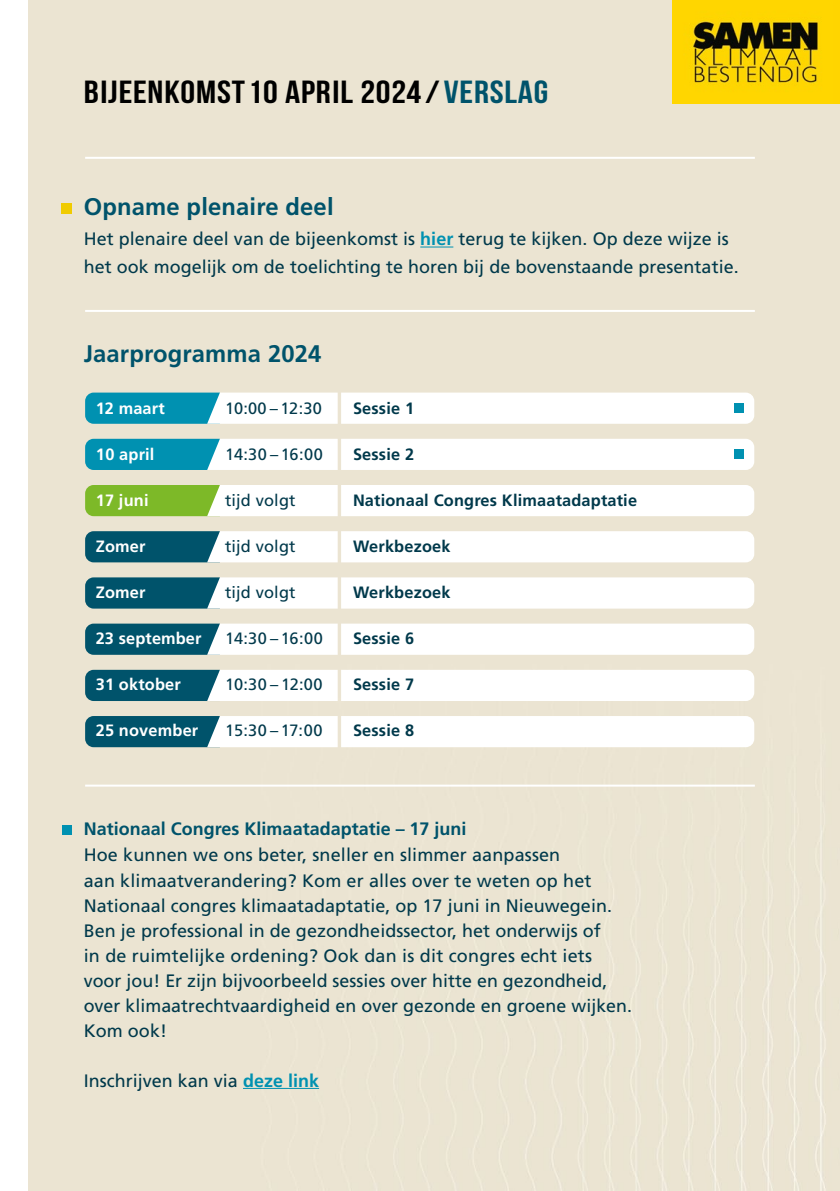
<style>
.page{position:relative;width:840px;height:1191px;background:#fff}
.page>*{position:absolute;margin:0;border:0;box-sizing:border-box;transform-origin:0 0}
.t1{font:32px "Bebas Neue";letter-spacing:.02em;color:#000;scale:1.16 1}
.t2{font:700 24px "Frutiger LT Pro";letter-spacing:.005em;color:#00536b}
.t3{font:18px/25.2px "Frutiger LT Pro";color:#00394b}
.t4{font:700 18px "Frutiger LT Pro";color:#00536b}
.t5{font:700 16.4px "Frutiger LT Pro";letter-spacing:.01em;color:#00394b}
.t6{font:16.4px "Frutiger LT Pro";letter-spacing:.01em;color:#00394b}
.t7{font:700 16.4px "Frutiger LT Pro";letter-spacing:.01em;color:#fff}
.s1{color:#00536b}
.s2{font-weight:700;color:#0091b1}
</style>
<div class="page">
<div style="left:28px;top:0;width:811px;height:1191px;background:#ebe4d2"></div>
<img style="left:672px;top:0;width:167px;height:104px">
<hr style="left:85px;top:157px;width:669px;height:2px;background:#fff">
<hr style="left:420px;top:246px;width:33px;height:1px;background:#0091b1">
<hr style="left:243px;top:1088px;width:76px;height:1px;background:#0091b1">
<svg style="left:85px;top:392px;width:668px;height:32px"></svg>
<svg style="left:85px;top:439px;width:668px;height:31px"></svg>
<svg style="left:85px;top:485px;width:668px;height:31px"></svg>
<svg style="left:85px;top:531px;width:668px;height:31px"></svg>
<svg style="left:85px;top:577px;width:668px;height:31px"></svg>
<svg style="left:85px;top:623px;width:668px;height:32px"></svg>
<svg style="left:85px;top:670px;width:668px;height:31px"></svg>
<svg style="left:85px;top:716px;width:668px;height:31px"></svg>
<hr style="left:85px;top:784px;width:669px;height:2px;background:#fff">
<div style="left:62px;top:203px;width:10px;height:11px;background:#f0cb00"></div>
<div style="left:62px;top:824px;width:9px;height:10px;background:#0091b1"></div>
<div style="left:733px;top:403px;width:10px;height:10px;background:#0091b1"></div>
<div style="left:733px;top:449px;width:10px;height:10px;background:#0091b1"></div>
<hr style="left:85px;top:310px;width:669px;height:2px;background:#fff">
<h1 class="t1" style="left:84px;top:75px;width:401px">BIJEENKOMST 10 aPRIL 2024 / <span class="s1">VERSLAG</span></h1>
<h2 class="t2" style="left:84px;top:192px;width:251px">Opname plenaire deel</h2>
<p class="t3" style="left:84px;top:225px;width:656px;line-height:28px">Het plenaire deel van de bijeenkomst is <span class="s2">hier</span> terug te kijken. Op deze wijze is het ook mogelijk om de toelichting te horen bij de bovenstaande presentatie.</p>
<h2 class="t2" style="left:84px;top:340px;width:239px">Jaarprogramma 2024</h2>
<p class="t7" style="left:96px;top:399px;width:70px">12 maart</p>
<p class="t7" style="left:96px;top:445px;width:60px">10 april</p>
<p class="t7" style="left:96px;top:491px;width:54px">17 juni</p>
<p class="t7" style="left:96px;top:537px;width:51px">Zomer</p>
<p class="t7" style="left:96px;top:583px;width:51px">Zomer</p>
<p class="t7" style="left:96px;top:629px;width:107px">23 september</p>
<p class="t7" style="left:96px;top:675px;width:86px">31 oktober</p>
<p class="t7" style="left:96px;top:721px;width:104px">25 november</p>
<p class="t6" style="left:225px;top:399px;width:98px">10:00 – 12:30</p>
<p class="t6" style="left:225px;top:445px;width:99px">14:30 – 16:00</p>
<p class="t6" style="left:225px;top:491px;width:72px">tijd volgt</p>
<p class="t6" style="left:225px;top:537px;width:72px">tijd volgt</p>
<p class="t6" style="left:225px;top:583px;width:72px">tijd volgt</p>
<p class="t6" style="left:225px;top:629px;width:99px">14:30 – 16:00</p>
<p class="t6" style="left:225px;top:675px;width:99px">10:30 – 12:00</p>
<p class="t6" style="left:225px;top:721px;width:99px">15:30 – 17:00</p>
<p class="t5" style="left:353px;top:398px;width:63px">Sessie 1</p>
<p class="t5" style="left:353px;top:444px;width:63px">Sessie 2</p>
<p class="t5" style="left:353px;top:490px;width:285px">Nationaal Congres Klimaatadaptatie</p>
<p class="t5" style="left:353px;top:536px;width:99px">Werkbezoek</p>
<p class="t5" style="left:353px;top:582px;width:99px">Werkbezoek</p>
<p class="t5" style="left:353px;top:628px;width:63px">Sessie 6</p>
<p class="t5" style="left:353px;top:674px;width:63px">Sessie 7</p>
<p class="t5" style="left:353px;top:720px;width:63px">Sessie 8</p>
<p class="t4" style="left:84px;top:817px;width:384px">Nationaal Congres Klimaatadaptatie – 17 juni</p>
<p class="t3" style="left:84px;top:841px;width:549px">Hoe kunnen we ons beter, sneller en slimmer aanpassen<br>aan klimaatverandering? Kom er alles over te weten op het Nationaal congres klimaatadaptatie, op 17 juni in Nieuwegein.<br>Ben je professional in de gezondheidssector, het onderwijs of<br>in de ruimtelijke ordening? Ook dan is dit congres echt iets voor jou! Er zijn bijvoorbeeld sessies over hitte en gezondheid, over klimaatrechtvaardigheid en over gezonde en groene wijken.<br>Kom ook!</p>
<p class="t3" style="left:84px;top:1067px;width:237px">Inschrijven kan via <span class="s2">deze link</span></p>
</div>
